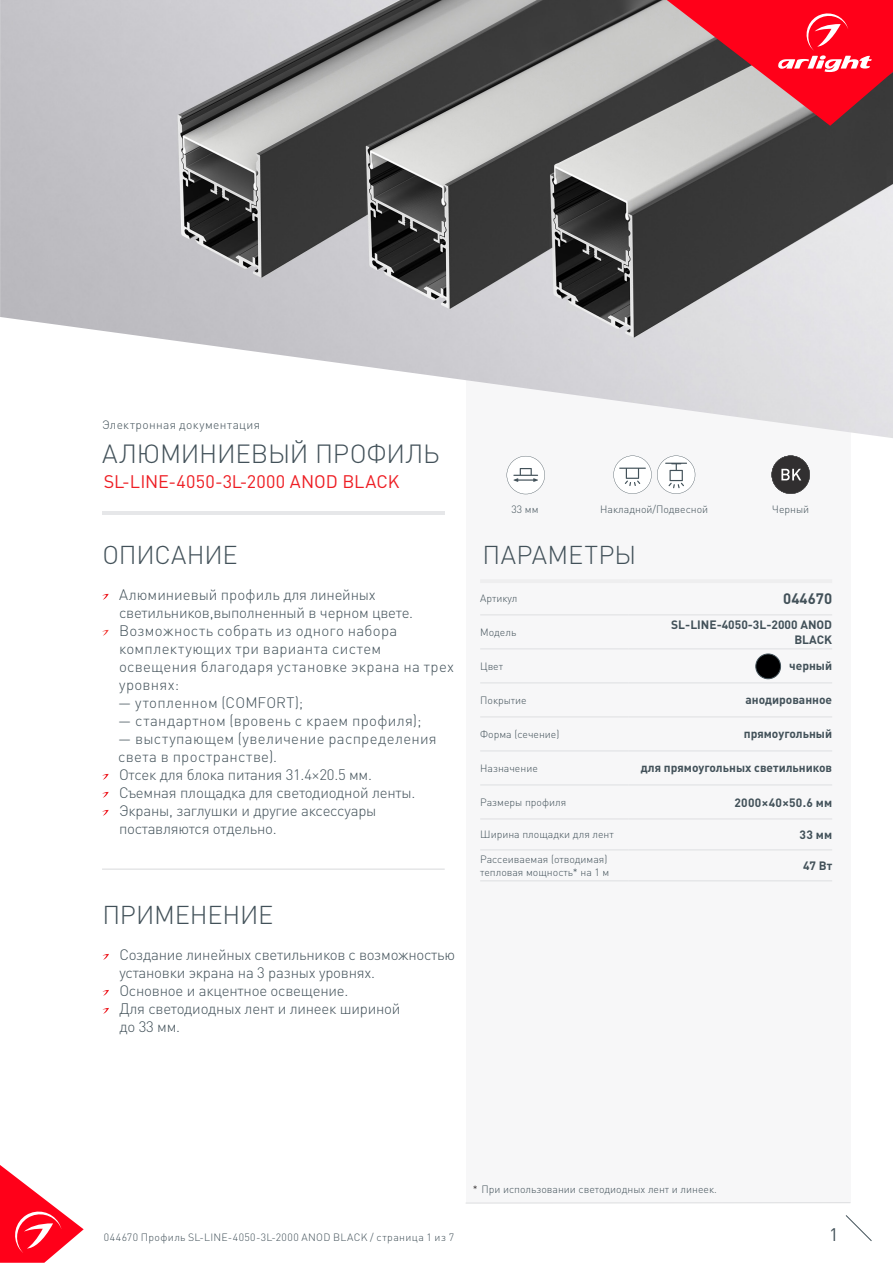
<style>
.page{position:relative;width:893px;height:1263px;background:#fff}
.page>*{position:absolute;margin:0;border:0;box-sizing:border-box;transform-origin:0 0}
.t1{font:300 25.95px "DIN Pro";letter-spacing:-.01em;color:#425159}
.t2{font:300 25.5px "DIN Pro";letter-spacing:-.005em;color:#425159}
.t3{font:300 25.5px "DIN Pro";letter-spacing:.015em;color:#425159}
.t4{font:18px "DIN Pro";letter-spacing:.005em;color:#ee1d23}
.t5{font:18px "DIN Pro";color:#425159}
.t6{font:300 15px/18px "DIN Pro";letter-spacing:-.015em;color:#425159}
.t7{font:300 15px/18px "DIN Pro";letter-spacing:.02em;color:#425159}
.t8{font:700 15px "DIN Pro";color:#425159}
.t9{font:700 12px/14.4px "DIN Pro";color:#425159;text-align:right}
.t10{font:300 12px "DIN Pro";letter-spacing:.03em;color:#425159}
.t11{font:700 12px "DIN Pro";letter-spacing:.03em;color:#425159}
.t12{font:300 10.5px/12.6px "DIN Pro";color:#425159}
.t13{font:300 10.5px "DIN Pro";letter-spacing:.04em;color:#425159}
.s1{color:#231f20}
</style>
<div class="page">
<svg style="left:0;top:1165px;width:84px;height:98px"></svg>
<svg style="left:845px;top:1215px;width:27px;height:26px"></svg>
<div style="left:466px;top:250px;width:384px;height:953px;background:#f7f7f8"></div>
<img style="left:0;top:0;width:893px;height:438px">
<hr style="left:102px;top:511px;width:342px;height:3px;background:#e6e7e9">
<hr style="left:480px;top:579px;width:148px;height:4px;background:#eeeeef">
<hr style="left:628px;top:579px;width:204px;height:4px;background:#eeeeef">
<hr style="left:480px;top:614px;width:148px;height:1px;background:#e6e7e9">
<hr style="left:628px;top:614px;width:204px;height:1px;background:#e6e7e9">
<hr style="left:480px;top:648px;width:148px;height:2px;background:#e6e7e9">
<hr style="left:628px;top:648px;width:204px;height:2px;background:#e6e7e9">
<hr style="left:480px;top:682px;width:148px;height:2px;background:#e6e7e9">
<hr style="left:628px;top:682px;width:204px;height:2px;background:#e6e7e9">
<hr style="left:480px;top:716px;width:148px;height:2px;background:#e6e7e9">
<hr style="left:628px;top:716px;width:204px;height:2px;background:#e6e7e9">
<hr style="left:480px;top:750px;width:148px;height:2px;background:#e6e7e9">
<hr style="left:628px;top:750px;width:204px;height:2px;background:#e6e7e9">
<hr style="left:480px;top:784px;width:148px;height:2px;background:#e6e7e9">
<hr style="left:628px;top:784px;width:204px;height:2px;background:#e6e7e9">
<hr style="left:480px;top:818px;width:148px;height:2px;background:#e6e7e9">
<hr style="left:628px;top:818px;width:204px;height:2px;background:#e6e7e9">
<hr style="left:480px;top:849px;width:148px;height:2px;background:#e6e7e9">
<hr style="left:628px;top:849px;width:204px;height:2px;background:#e6e7e9">
<hr style="left:480px;top:880px;width:148px;height:1px;background:#e6e7e9">
<hr style="left:628px;top:880px;width:204px;height:1px;background:#e6e7e9">
<hr style="left:466px;top:1202px;width:384px;height:1px;background:#dcdddf">
<svg style="left:667px;top:0;width:226px;height:126px;background:#cf4451"></svg>
<svg style="left:102px;top:954px;width:7px;height:6px"></svg>
<svg style="left:102px;top:990px;width:7px;height:6px"></svg>
<svg style="left:102px;top:1008px;width:7px;height:6px"></svg>
<hr style="left:102px;top:868px;width:343px;height:2px;background:#dcdddf">
<svg style="left:507px;top:456px;width:38px;height:38px"></svg>
<svg style="left:613px;top:456px;width:82px;height:38px"></svg>
<svg style="left:102px;top:594px;width:7px;height:6px"></svg>
<svg style="left:102px;top:630px;width:7px;height:6px"></svg>
<svg style="left:102px;top:774px;width:7px;height:6px"></svg>
<svg style="left:102px;top:792px;width:7px;height:6px"></svg>
<svg style="left:102px;top:810px;width:7px;height:6px"></svg>
<svg style="left:772px;top:456px;width:38px;height:38px"></svg>
<div style="left:756px;top:654px;width:24px;height:25px;background:#000001;border-radius:50%"></div>
<div style="left:755px;top:654px;width:26px;height:25px;border:1px solid #425159;border-radius:50%"></div>
<p class="t10" style="left:102px;top:417px;width:160px">Электронная документация</p>
<p class="t1" style="left:102px;top:436px;width:339px">АЛЮМИНИЕВЫЙ ПРОФИЛЬ</p>
<p class="t4" style="left:104px;top:470px;width:297px">SL-LINE-4050-3L-2000 ANOD BLACK</p>
<p class="t2" style="left:102px;top:537px;width:137px">ОПИСАНИЕ</p>
<p class="t6" style="left:119px;top:584px;width:296px">Алюминиевый профиль для линейных светильников,выполненный в черном цвете.</p>
<p class="t7" style="left:119px;top:620px;width:336px">Возможность собрать из одного набора комплектующих три варианта систем освещения благодаря установке экрана на трех уровнях:</p>
<p class="t7" style="left:118px;top:692px;width:186px">— утопленном (COMFORT);</p>
<p class="t7" style="left:118px;top:710px;width:305px">— стандартном (вровень с краем профиля);</p>
<p class="t7" style="left:118px;top:728px;width:320px">— выступающем (увеличение распределения света в пространстве).</p>
<p class="t6" style="left:119px;top:764px;width:255px">Отсек для блока питания 31.4×20.5 мм.</p>
<p class="t6" style="left:119px;top:782px;width:298px">Съемная площадка для светодиодной ленты.</p>
<p class="t6" style="left:119px;top:800px;width:259px">Экраны, заглушки и другие аксессуары поставляются отдельно.</p>
<p class="t2" style="left:102px;top:897px;width:172px">ПРИМЕНЕНИЕ</p>
<p class="t6" style="left:119px;top:944px;width:337px">Создание линейных светильников с возможностью установки экрана на 3 разных уровнях.</p>
<p class="t6" style="left:119px;top:980px;width:231px">Основное и акцентное освещение.</p>
<p class="t6" style="left:119px;top:998px;width:283px">Для светодиодных лент и линеек шириной до 33 мм.</p>
<p class="t12" style="left:511px;top:502px;width:29px">33 мм</p>
<p class="t12" style="left:600px;top:502px;width:110px">Накладной/Подвесной</p>
<p class="t12" style="left:772px;top:502px;width:38px">Черный</p>
<p class="t3" style="left:483px;top:537px;width:155px">ПАРАМЕТРЫ</p>
<p class="t12" style="left:480px;top:591px;width:39px">Артикул</p>
<p class="t8" style="left:783px;top:588px;width:50px">044670</p>
<p class="t12" style="left:480px;top:625px;width:38px">Модель</p>
<p class="t9" style="left:671px;top:617px;width:162px">SL-LINE-4050-3L-2000 ANOD<br>BLACK</p>
<p class="t12" style="left:480px;top:659px;width:24px">Цвет</p>
<p class="t9" style="left:789px;top:658px;width:44px">черный</p>
<p class="t12" style="left:480px;top:693px;width:48px">Покрытие</p>
<p class="t9" style="left:745px;top:692px;width:88px">анодированное</p>
<p class="t12" style="left:480px;top:727px;width:81px">Форма (сечение)</p>
<p class="t9" style="left:744px;top:726px;width:90px">прямоугольный</p>
<p class="t12" style="left:480px;top:761px;width:59px">Назначение</p>
<p class="t9" style="left:641px;top:760px;width:193px">для прямоугольных светильников</p>
<p class="t12" style="left:480px;top:795px;width:87px">Размеры профиля</p>
<p class="t11" style="left:734px;top:794px;width:99px">2000×40×50.6 мм</p>
<p class="t12" style="left:480px;top:828px;width:135px">Ширина площадки для лент</p>
<p class="t9" style="left:799px;top:827px;width:34px">33 мм</p>
<p class="t12" style="left:480px;top:852px;width:131px">Рассеиваемая (отводимая) тепловая мощность* на 1 м</p>
<p class="t9" style="left:803px;top:858px;width:31px">47 Вт</p>
<p class="t12" style="left:473px;top:1183px;width:246px"><span class="s1">*</span> При использовании светодиодных лент и линеек.</p>
<p class="t13" style="left:104px;top:1230px;width:352px">044670 Профиль SL-LINE-4050-3L-2000 ANOD BLACK / страница 1 из 7</p>
<p class="t5" style="left:829px;top:1222px;width:11px">1</p>
</div>
